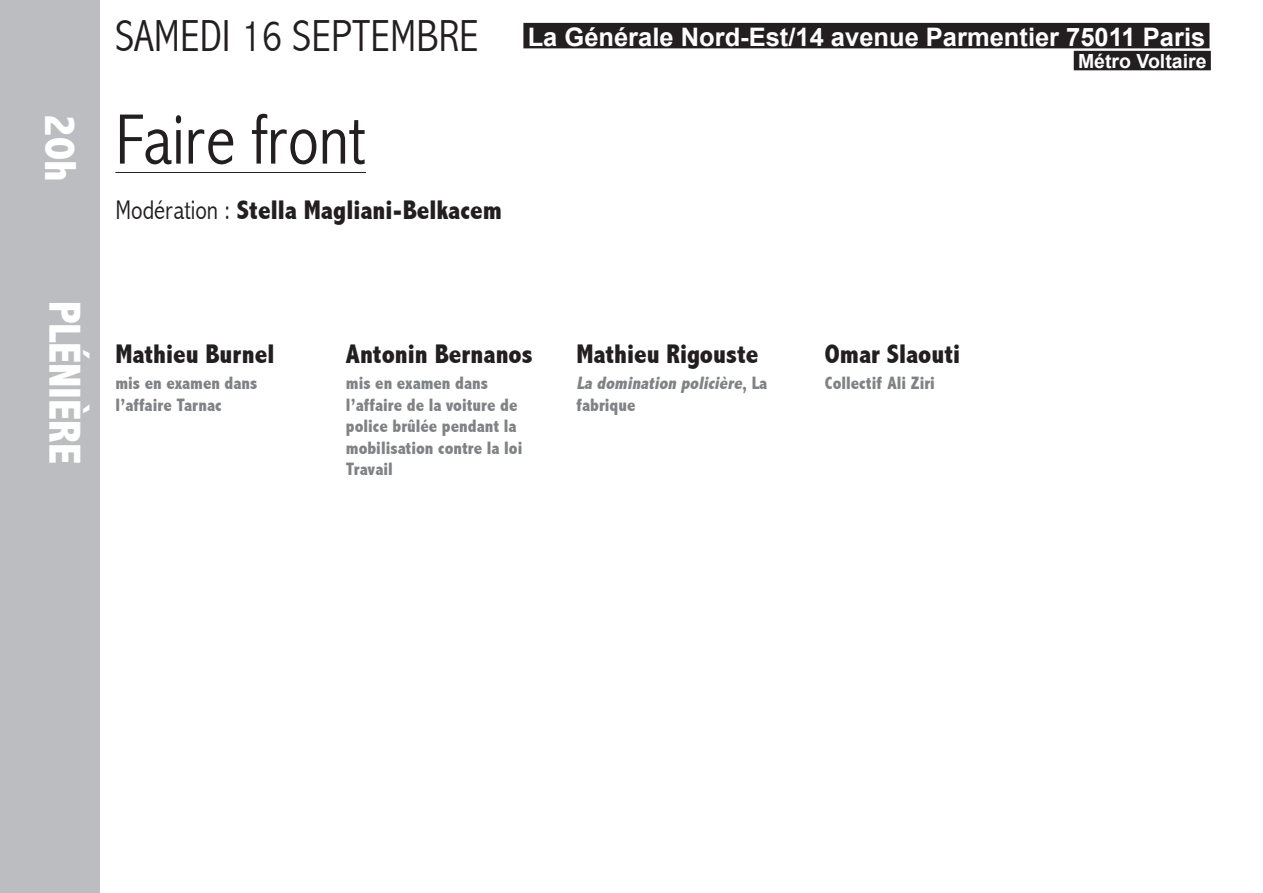
<style>
.page{position:relative;width:1263px;height:893px;background:#fff}
.page>*{position:absolute;margin:0;border:0;box-sizing:border-box;transform-origin:0 0}
.t1{font:300 condensed 72px "Abadi";color:#231f20}
.t2{font:300 condensed 45px "Abadi";color:#231f20}
.t3{font:800 condensed 45px "Abadi";color:#fff}
.t4{font:800 condensed 27px "Abadi";color:#231f20}
.t5{font:700 25.5px "Arial";color:#fff}
.t6{font:700 19.5px "Arial";color:#fff}
.t7{font:800 condensed 18px/21.6px "Abadi";color:#808285}
.t8{font:italic 800 condensed 18px/21.6px "Abadi";color:#808285}
.s1{font-weight:300}
.s2{font-style:normal}
</style>
<div class="page">
<div style="left:523px;top:23px;width:686px;height:25px;background:#231f20"></div>
<div style="left:0;top:0;width:100px;height:893px;background:#bcbdc0"></div>
<hr style="left:115px;top:172px;width:251px;height:1px;background:#231f20">
<div style="left:1074px;top:51px;width:137px;height:19px;background:#231f20"></div>
<h2 class="t3" style="left:86px;top:114px;width:69px;rotate:90deg">20h</h2>
<h2 class="t2" style="left:115px;top:10px;width:22px">SAME</h2>
<h2 class="t2" style="left:200px;top:10px;width:258px">DI 16 SEPTEMBRE</h2>
<h1 class="t1" style="left:115px;top:98px;width:252px">Faire front</h1>
<h3 class="t4" style="left:115px;top:194px;width:388px"><span class="s1">Modération :</span> Stella Magliani-Belkacem</h3>
<h3 class="t5" style="left:528px;top:21px;width:679px">La Générale Nord-Est/14 avenue Parmentier 75011 Paris</h3>
<p class="t6" style="left:1078px;top:49px;width:130px">Métro Voltaire</p>
<h2 class="t3" style="left:90px;top:300px;width:161px;rotate:90deg">plénière</h2>
<h3 class="t4" style="left:115px;top:338px;width:161px">Mathieu Burnel</h3>
<p class="t7" style="left:115px;top:372px;width:144px">mis en examen dans l’affaire Tarnac</p>
<h3 class="t4" style="left:346px;top:338px;width:188px">Antonin Bernanos</h3>
<p class="t7" style="left:346px;top:372px;width:178px">mis en examen dans l’affaire de la voiture de police brûlée pendant la mobilisation contre la loi<br>Travail</p>
<h3 class="t4" style="left:576px;top:338px;width:184px">Mathieu Rigouste</h3>
<p class="t8" style="left:576px;top:372px;width:192px">La domination policière<span class="s2">, L a fabrique</span></p>
<h3 class="t4" style="left:825px;top:338px;width:137px">Omar Slaouti</h3>
<p class="t7" style="left:825px;top:372px;width:111px">Collectif Ali Ziri</p>
</div>
